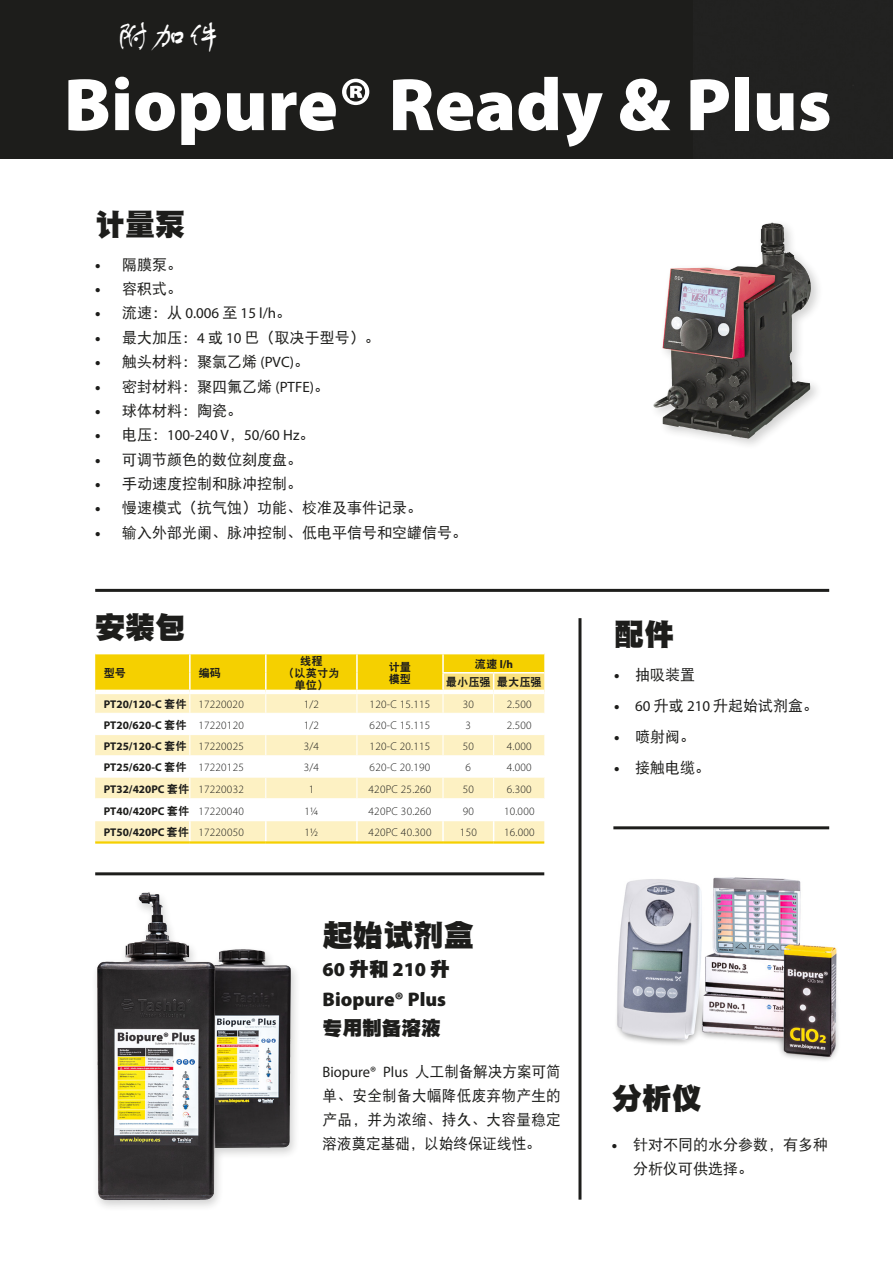
<style>
.page{position:relative;width:893px;height:1263px;background:#fff}
.page>*{position:absolute;margin:0;border:0;box-sizing:border-box;transform-origin:0 0}
.t1{font:900 75px "Myriad Pro";color:#fff}
.t2{font:36px "FZSTK GBK1 0";color:#fff}
.t3{font:30.3px "DFP Hei W12";color:#1d1d1b}
.t4{font:30px "DFP Hei W12";color:#1d1d1b}
.t5{font:900 19.65px/29.7px "Myriad Pro";color:#1d1d1b}
.t6{font:19.65px "DFP Hei W12";color:#1d1d1b}
.t7{font:15.15px/24.2px "DFP Hei W5";letter-spacing:.025em;color:#1d1d1b;text-align:justify;scale:.96 1}
.t8{font:15.15px "Myriad Pro";color:#1d1d1b;scale:.96 1}
.t9{font:15px/24px "DFP Hei W5";color:#1d1d1b}
.t10{font:15px "Myriad Pro";color:#1d1d1b}
.t11{font:700 11.25px "Myriad Pro";color:#1d1d1b}
.t12{font:300 11.25px "Myriad Pro";letter-spacing:.02em;color:#1d1d1b}
.t13{font:11.25px/12px "DFP Hei W9";color:#1d1d1b;text-align:center}
.s1{font-family:"Myriad Pro";font-weight:900}
.s2{font-weight:900}
.s3{font-family:"DFP Hei W5"}
.s4{font-family:"Myriad Pro"}
.s5{font-family:"DFP Hei W9";font-weight:400}
.s6{font-weight:300}
.s7{font-family:"DFP Hei W12";font-weight:400}
</style>
<div class="page">
<div style="left:0;top:0;width:893px;height:158px;background:#1d1d1b"></div>
<div style="left:649px;top:219px;width:175px;height:232px;background:#1d1d1b;opacity:.2"></div>
<img style="left:653px;top:222px;width:119px;height:194px">
<div style="left:91px;top:889px;width:210px;height:323px;background:#1d1d1b;opacity:.2"></div>
<img style="left:99px;top:892px;width:54px;height:72px">
<hr style="left:95px;top:589px;width:734px;height:3px;background:#1d1d1b">
<hr style="left:95px;top:872px;width:449px;height:3px;background:#1d1d1b">
<img style="left:581px;top:835px;width:257px;height:240px">
<hr style="left:578px;top:618px;width:3px;height:581px;background:#1d1d1b">
<hr style="left:613px;top:826px;width:216px;height:3px;background:#1d1d1b">
<svg style="left:95px;top:654px;width:449px;height:187px"></svg>
<hr style="left:95px;top:841px;width:95px;height:3px;background:#f5d000">
<hr style="left:190px;top:841px;width:76px;height:3px;background:#f5d000">
<hr style="left:266px;top:841px;width:91px;height:3px;background:#f5d000">
<hr style="left:357px;top:841px;width:86px;height:3px;background:#f5d000">
<hr style="left:443px;top:841px;width:51px;height:3px;background:#f5d000">
<hr style="left:494px;top:841px;width:50px;height:3px;background:#f5d000">
<h2 class="t2" style="left:115px;top:14px;width:109px">附加件</h2>
<h1 class="t1" style="left:64px;top:55px;width:769px">Biopure® Ready &amp; Plus</h1>
<h3 class="t4" style="left:95px;top:208px;width:91px">计量泵</h3>
<p class="t9" style="left:95px;top:252px;width:88px"><span class="s1">•</span> 隔膜泵。</p>
<p class="t9" style="left:95px;top:276px;width:88px"><span class="s1">•</span> 容积式。</p>
<p class="t10" style="left:95px;top:304px;width:198px"><span class="s2">•</span> <span class="s3">流速：从</span> 0.006 <span class="s3">至</span> 15 l/h<span class="s3">。</span></p>
<p class="t9" style="left:95px;top:325px;width:286px"><span class="s1">•</span> 最大加压：<span class="s4">4</span> 或 <span class="s4">10</span> 巴（取决于型号）。</p>
<p class="t9" style="left:95px;top:350px;width:216px"><span class="s1">•</span> 触头材料：聚氯乙烯 <span class="s4">(PVC)</span>。</p>
<p class="t9" style="left:95px;top:374px;width:235px"><span class="s1">•</span> 密封材料：聚四氟乙烯 <span class="s4">(PTFE)</span>。</p>
<p class="t9" style="left:95px;top:398px;width:148px"><span class="s1">•</span> 球体材料：陶瓷。</p>
<p class="t10" style="left:95px;top:426px;width:221px"><span class="s2">•</span> <span class="s3">电压：</span>100-240 V<span class="s3">，</span>50/60 Hz<span class="s3">。</span></p>
<p class="t9" style="left:95px;top:447px;width:208px"><span class="s1">•</span> 可调节颜色的数位刻度盘。</p>
<p class="t9" style="left:95px;top:471px;width:208px"><span class="s1">•</span> 手动速度控制和脉冲控制。</p>
<p class="t9" style="left:95px;top:496px;width:328px"><span class="s1">•</span> 慢速模式（抗气蚀）功能、校准及事件记录。</p>
<p class="t9" style="left:95px;top:520px;width:373px"><span class="s1">•</span> 输入外部光阑、脉冲控制、低电平信号和空罐信号。</p>
<h3 class="t4" style="left:95px;top:611px;width:91px">安装包</h3>
<h3 class="t4" style="left:614px;top:618px;width:61px">配件</h3>
<p class="t9" style="left:614px;top:663px;width:83px"><span class="s1">•</span> 抽吸装置</p>
<p class="t9" style="left:614px;top:693px;width:206px"><span class="s1">•</span> <span class="s4">60</span> 升或 <span class="s4">210</span> 升起始试剂盒。</p>
<p class="t9" style="left:614px;top:724px;width:83px"><span class="s1">•</span> 喷射阀。</p>
<p class="t9" style="left:614px;top:755px;width:98px"><span class="s1">•</span> 接触电缆。</p>
<p class="t13" style="left:104px;top:667px;width:24px">型号</p>
<p class="t13" style="left:198px;top:667px;width:24px">编码</p>
<p class="t13" style="left:283px;top:655px;width:58px">线程<br>（以英寸为单位）</p>
<p class="t13" style="left:389px;top:661px;width:24px;text-align:left">计量模型</p>
<p class="t11" style="left:475px;top:657px;width:40px"><span class="s5">流速</span> l/h</p>
<p class="t13" style="left:446px;top:676px;width:98px">最小压强最大压强</p>
<p class="t11" style="left:104px;top:697px;width:142px">PT20/120-C <span class="s5">套件</span> <span class="s6">17220020</span></p>
<p class="t12" style="left:304px;top:698px;width:17px">1/2</p>
<p class="t12" style="left:370px;top:698px;width:62px">120-C 15.115</p>
<p class="t12" style="left:463px;top:698px;width:13px">30</p>
<p class="t12" style="left:507px;top:698px;width:26px">2.500</p>
<p class="t11" style="left:104px;top:718px;width:142px">PT20/620-C <span class="s5">套件</span> <span class="s6">17220120</span></p>
<p class="t12" style="left:304px;top:718px;width:17px">1/2</p>
<p class="t12" style="left:370px;top:718px;width:62px">620-C 15.115</p>
<p class="t12" style="left:466px;top:718px;width:7px">3</p>
<p class="t12" style="left:507px;top:718px;width:26px">2.500</p>
<p class="t11" style="left:104px;top:739px;width:142px">PT25/120-C <span class="s5">套件</span> <span class="s6">17220025</span></p>
<p class="t12" style="left:304px;top:739px;width:17px">3/4</p>
<p class="t12" style="left:370px;top:739px;width:62px">120-C 20.115</p>
<p class="t12" style="left:463px;top:739px;width:13px">50</p>
<p class="t12" style="left:507px;top:739px;width:26px">4.000</p>
<p class="t11" style="left:104px;top:760px;width:142px">PT25/620-C <span class="s5">套件</span> <span class="s6">17220125</span></p>
<p class="t12" style="left:304px;top:761px;width:17px">3/4</p>
<p class="t12" style="left:370px;top:761px;width:62px">620-C 20.190</p>
<p class="t12" style="left:466px;top:761px;width:7px">6</p>
<p class="t12" style="left:507px;top:761px;width:26px">4.000</p>
<p class="t11" style="left:104px;top:782px;width:142px">PT32/420PC <span class="s5">套件</span> <span class="s6">17220032</span></p>
<p class="t12" style="left:309px;top:782px;width:7px">1</p>
<p class="t12" style="left:369px;top:782px;width:64px">420PC 25.260</p>
<p class="t12" style="left:463px;top:782px;width:13px">50</p>
<p class="t12" style="left:507px;top:782px;width:26px">6.300</p>
<p class="t11" style="left:104px;top:804px;width:142px">PT40/420PC <span class="s5">套件</span> <span class="s6">17220040</span></p>
<p class="t12" style="left:305px;top:805px;width:15px">1¼</p>
<p class="t12" style="left:369px;top:805px;width:64px">420PC 30.260</p>
<p class="t12" style="left:463px;top:805px;width:13px">90</p>
<p class="t12" style="left:504px;top:805px;width:32px">10.000</p>
<p class="t11" style="left:104px;top:825px;width:142px">PT50/420PC <span class="s5">套件</span> <span class="s6">17220050</span></p>
<p class="t12" style="left:305px;top:826px;width:15px">1½</p>
<p class="t12" style="left:369px;top:826px;width:64px">420PC 40.300</p>
<p class="t12" style="left:460px;top:826px;width:18px">150</p>
<p class="t12" style="left:504px;top:826px;width:32px">16.000</p>
<h3 class="t3" style="left:323px;top:919px;width:153px">起始试剂盒</h3>
<h3 class="t5" style="left:323px;top:954px;width:129px">60 <span class="s7">升和</span> 210 <span class="s7">升<br></span>Biopure® Plus</h3>
<h3 class="t6" style="left:323px;top:1017px;width:120px">专用制备溶液</h3>
<p class="t8" style="left:323px;top:1062px;width:250px">Biopure® Plus <span class="s3">人工制备解决方案可简</span></p>
<p class="t7" style="left:323px;top:1083px;width:250px">单、安全制备大幅降低废弃物产生的产品，并为浓缩、持久、大容量稳定溶液奠定基础，以始终保证线性。</p>
<h3 class="t4" style="left:612px;top:1082px;width:91px">分析仪</h3>
<p class="t9" style="left:633px;top:1133px;width:197px;text-indent:-21px"><span class="s1">•</span> 针对不同的水分参数，有多种分析仪可供选择。</p>
</div>
